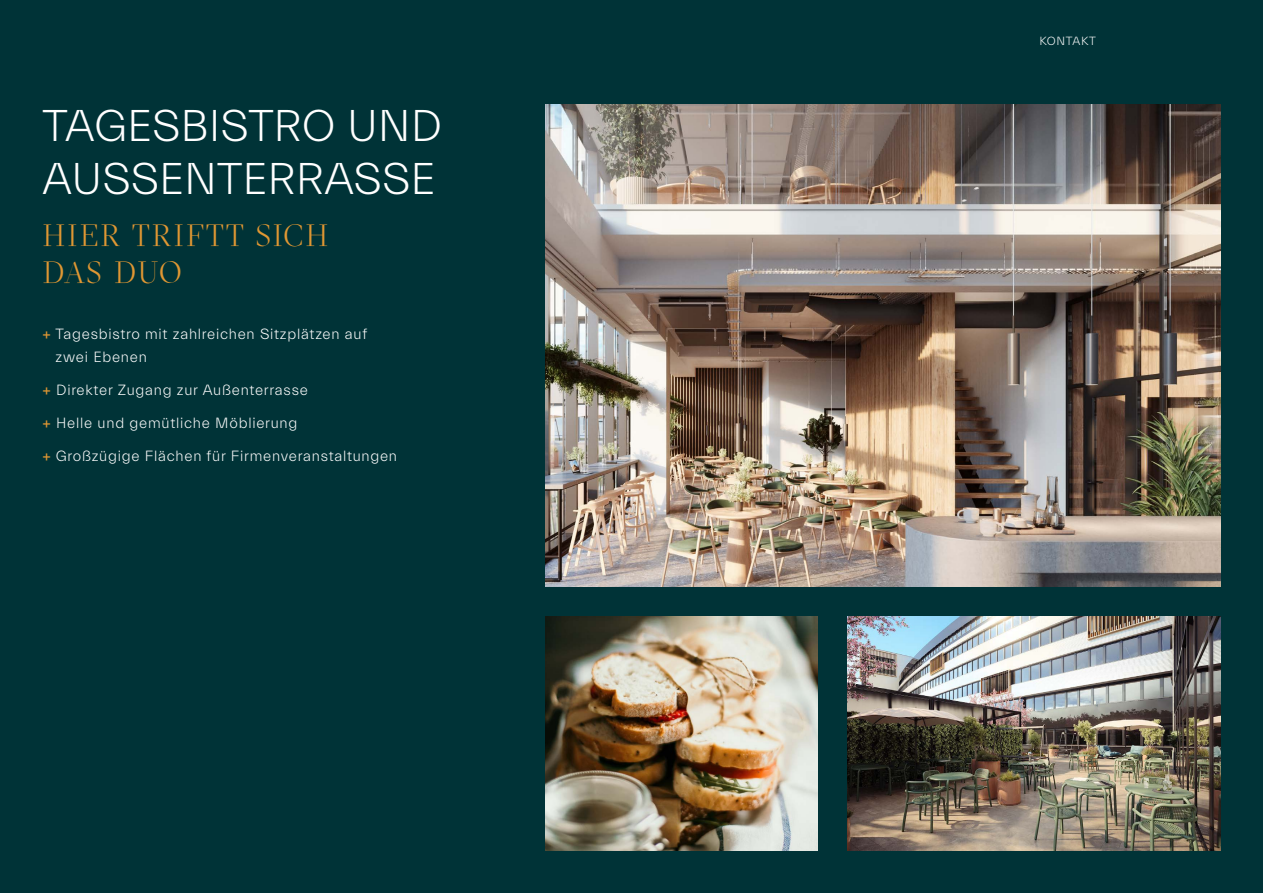
<style>
.page{position:relative;width:1263px;height:893px;background:#003337}
.page>*{position:absolute;margin:0;border:0;box-sizing:border-box;transform-origin:0 0}
.t1{font:300 45px/52.5px "Everett";color:#fff}
.t2{font:300 30px/37.5px "GT Sectra Display";letter-spacing:.095em;color:#e09733}
.t3{font:300 15px/22.5px "Everett";letter-spacing:.05em;color:#fff}
.t4{font:300 12px "Everett";letter-spacing:.05em;color:#fff}
.s1{font-weight:500;color:#e09733}
</style>
<div class="page">
<img style="left:546px;top:104px;width:674px;height:483px">
<img style="left:848px;top:617px;width:372px;height:234px">
<img style="left:546px;top:617px;width:272px;height:234px">
<h1 class="t1" style="left:43px;top:101px;width:401px">TAGESBISTRO UND<br>AUSSENTERRASSE</h1>
<h2 class="t2" style="left:43px;top:216px;width:287px">HIER TRIFTT SICH<br>DAS DUO</h2>
<p class="t3" style="left:56px;top:323px;width:313px;text-indent:-13px"><span class="s1">+</span> Tagesbistro mit zahlreichen Sitzplätzen auf zwei Ebenen</p>
<p class="t3" style="left:42px;top:379px;width:267px"><span class="s1">+</span> Direkter Zugang zur Außenterrasse</p>
<p class="t3" style="left:42px;top:412px;width:257px"><span class="s1">+</span> Helle und gemütliche Möblierung</p>
<p class="t3" style="left:42px;top:445px;width:356px"><span class="s1">+</span> Großzügige Flächen für Firmenveranstaltungen</p>
<p class="t4" style="left:1039px;top:34px;width:58px">KONTAKT</p>
</div>
